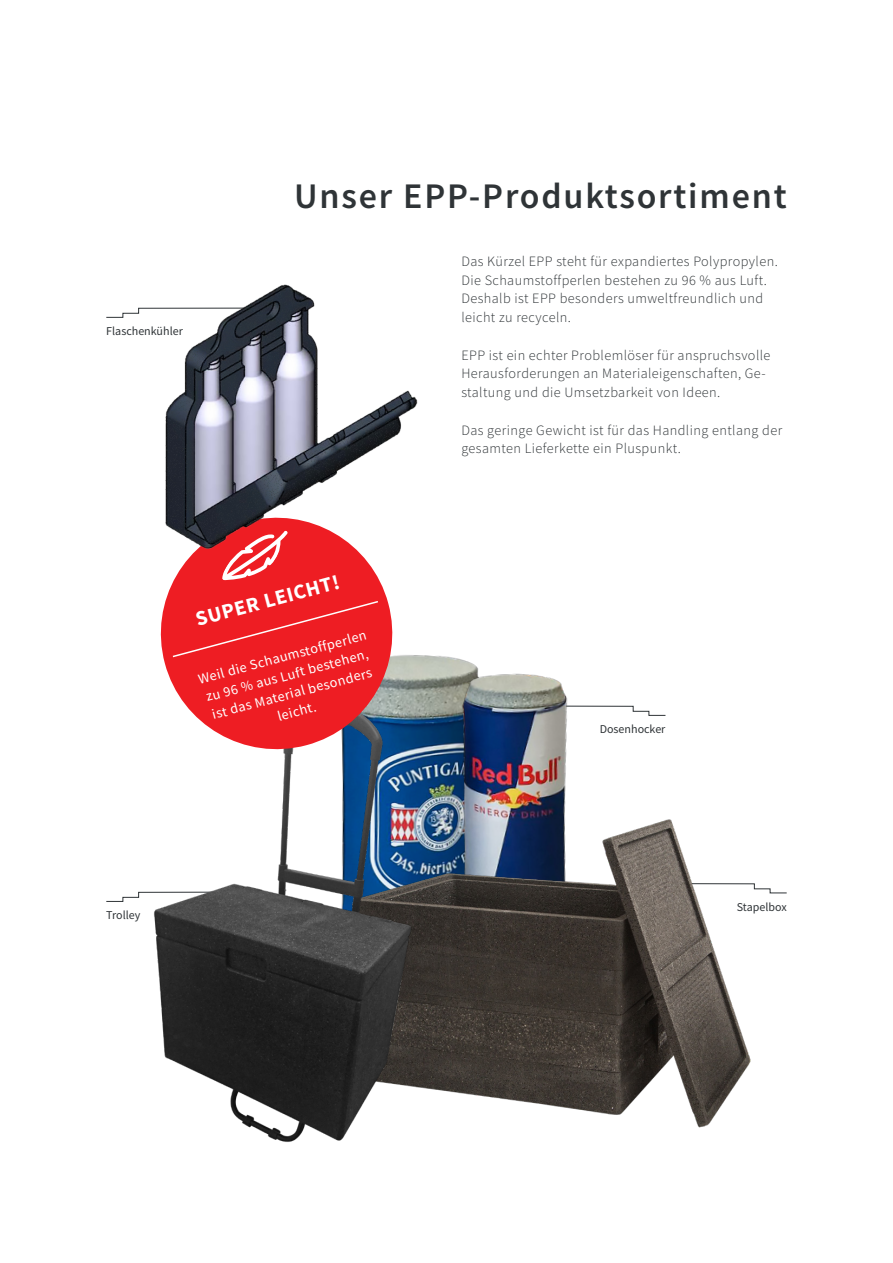
<style>
.page{position:relative;width:893px;height:1263px;background:#fff}
.page>*{position:absolute;margin:0;border:0;box-sizing:border-box;transform-origin:0 0}
.LAUFSCHRIFT-TEXT{font:600 36px "Source Sans Pro";letter-spacing:.05em;color:#2f3437}
.LAUFSCHRIFT-TEXT-2{font:700 21px "Source Sans Pro";color:#fff}
.LAUFSCHRIFT-TEXT-3{font:300 14.25px/18.8px "Source Sans Pro";letter-spacing:.03em;color:#2f3437}
.LAUFSCHRIFT-TEXT-4{font:14.25px "Source Sans Pro";color:#fff}
.LAUFSCHRIFT-TEXT-5{font:12px "Source Sans Pro";color:#2f3437}
</style>
<div class="page">
<svg style="left:106px;top:896px;width:31px;height:6px"></svg>
<svg style="left:756px;top:888px;width:31px;height:5px"></svg>
<svg style="left:601px;top:706px;width:65px;height:10px"></svg>
<img style="left:405px;top:655px;width:58px;height:40px">
<img style="left:420px;top:660px;width:181px;height:131px">
<img style="left:422px;top:791px;width:334px;height:337px">
<img style="left:137px;top:695px;width:285px;height:447px">
<svg style="left:148px;top:560px;width:257px;height:202px;fill:#ee1d23"></svg>
<svg style="left:222px;top:560px;width:66px;height:20px"></svg>
<div style="left:171px;top:600px;width:209px;height:58px;background:#ee1d23"></div>
<img style="left:106px;top:284px;width:312px;height:276px">
<p class="LAUFSCHRIFT-TEXT-5" style="left:106px;top:323px;width:78px">Flaschenkühler</p>
<p class="LAUFSCHRIFT-TEXT" style="left:294px;top:172px;width:494px">Unser EPP-Produktsortiment</p>
<p class="LAUFSCHRIFT-TEXT-3" style="left:461px;top:252px;width:318px">Das Kürzel EPP steht für expandiertes Polypropylen.<br>Die Schaumstoffperlen bestehen zu 96 % aus Luft.<br>Deshalb ist EPP besonders umweltfreundlich und leicht zu recyceln.</p>
<p class="LAUFSCHRIFT-TEXT-3" style="left:461px;top:346px;width:311px">EPP ist ein echter Problemlöser für anspruchsvolle<br>Herausforderungen an Materialeigenschaften, Ge&shy;staltung und die Umsetzbarkeit von Ideen.</p>
<p class="LAUFSCHRIFT-TEXT-3" style="left:461px;top:421px;width:322px">Das geringe Gewicht ist für das Handling entlang der gesamten Lieferkette ein Pluspunkt.</p>
<p class="LAUFSCHRIFT-TEXT-2" style="left:192px;top:606px;width:150px;rotate:-15deg">SUPER LEICHT!</p>
<p class="LAUFSCHRIFT-TEXT-4" style="left:196px;top:671px;width:175px;rotate:-15deg">Weil die Schaumstoffperlen</p>
<p class="LAUFSCHRIFT-TEXT-4" style="left:204px;top:688px;width:169px;rotate:-15deg">zu 96 % aus Luft bestehen,</p>
<p class="LAUFSCHRIFT-TEXT-4" style="left:210px;top:706px;width:166px;rotate:-15deg">ist das Material besonders</p>
<p class="LAUFSCHRIFT-TEXT-4" style="left:275px;top:708px;width:41px;rotate:-15deg">leicht.</p>
<p class="LAUFSCHRIFT-TEXT-5" style="left:600px;top:721px;width:67px">Dosenhocker</p>
<p class="LAUFSCHRIFT-TEXT-5" style="left:106px;top:907px;width:36px">Trolley</p>
<p class="LAUFSCHRIFT-TEXT-5" style="left:737px;top:899px;width:51px">Stapelbox</p>
</div>
